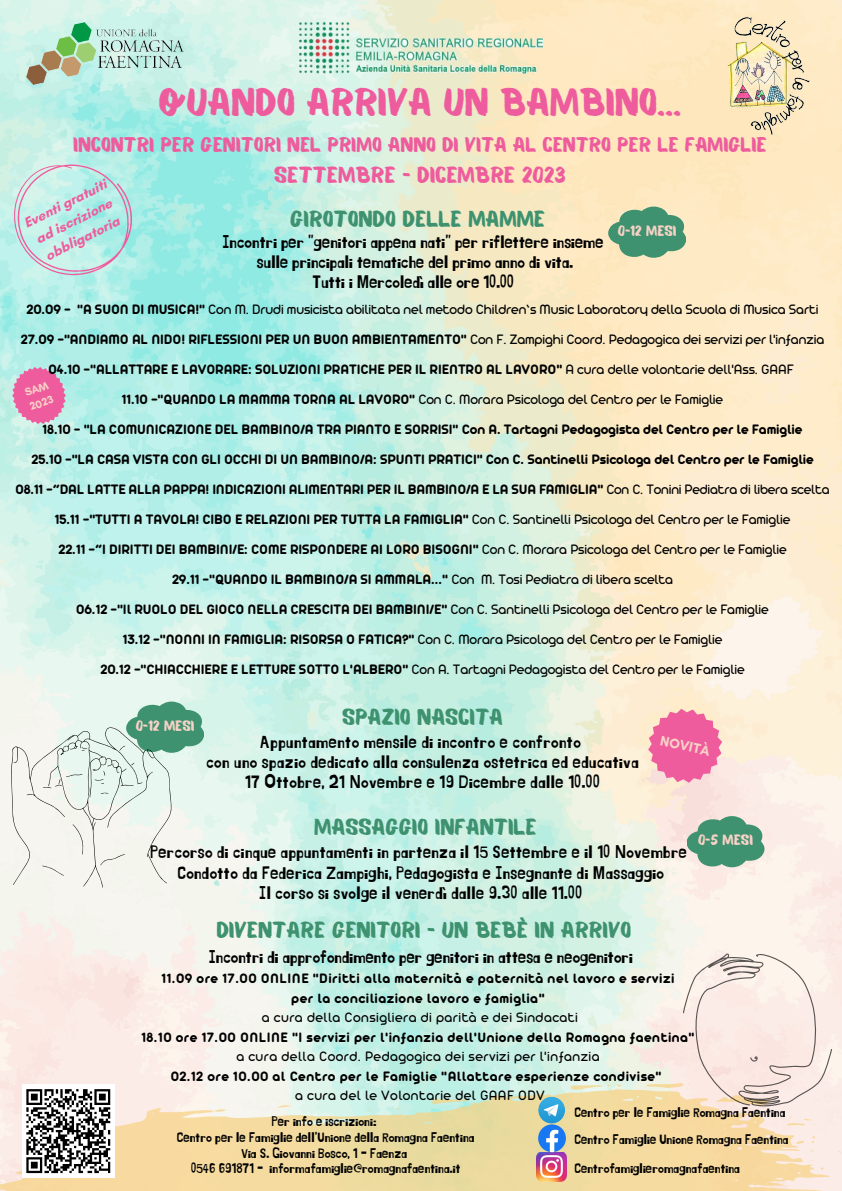
<style>
.page{position:relative;width:842px;height:1191px;background:#fff}
.page>*{position:absolute;margin:0;border:0;box-sizing:border-box;transform-origin:0 0}
.t1{font:38.5px "Balmy";color:#ee5c9d}
.t2{font:22.5px "Balmy";color:#3e926f}
.t3{font:22.5px "Balmy";color:#ee5c9d}
.t4{font:20.5px "Balmy";color:#ee5c9d}
.t5{font:17.8px "Jingleberry";letter-spacing:.015em;color:#000}
.t6{font:700 14.7px "Arista Pro";letter-spacing:-.005em;color:#000}
.t7{font:14.7px "Arista Pro";letter-spacing:-.005em;color:#000}
.t8{font:700 14.7px "Arista Pro";letter-spacing:.03em;color:#000}
.t9{font:14.7px "Arista Pro";letter-spacing:.03em;color:#000}
.t10{font:14.5px "Balmy";color:#f8d1c7}
.t11{font:700 14.1px/19.3px "Glacial Indifference";color:#ee5c9d}
.t12{font:700 14px "Glacial Indifference";color:#f8d1c7}
.t13{font:13.8px "Jingleberry";color:#000}
.t14{font:700 11px/15px "Glacial Indifference";color:#f8d1c7}
.s1{font-weight:700}
.s2{font-weight:400}
</style>
<div class="page">
<img style="left:0;top:0;width:842px;height:1190px">
<svg style="left:0;top:1088px;width:831px;height:102px;background:#f0dfaf"></svg>
<svg style="left:432px;top:1098px;width:37px;height:5px"></svg>
<svg style="left:571px;top:1085px;width:31px;height:4px"></svg>
<svg style="left:277px;top:1104px;width:16px;height:3px"></svg>
<svg style="left:214px;top:1108px;width:12px;height:4px"></svg>
<svg style="left:364px;top:1109px;width:7px;height:3px"></svg>
<svg style="left:796px;top:1136px;width:19px;height:15px"></svg>
<img style="left:27px;top:22px;width:157px;height:62px">
<img style="left:300px;top:22px;width:242px;height:53px">
<img style="left:728px;top:13px;width:81px;height:125px">
<svg style="left:12px;top:367px;width:54px;height:57px;background:#e084b1"></svg>
<svg style="left:14px;top:164px;width:118px;height:111px;background:#bfe7e4"></svg>
<svg style="left:648px;top:708px;width:74px;height:74px;background:#f184ac"></svg>
<svg style="left:608px;top:206px;width:78px;height:52px;background:#72a985"></svg>
<svg style="left:686px;top:816px;width:78px;height:51px;background:#6fa88c"></svg>
<svg style="left:11px;top:701px;width:193px;height:186px"></svg>
<svg style="left:646px;top:953px;width:186px;height:172px;background:#f4e4da"></svg>
<img style="left:537px;top:1152px;width:30px;height:28px">
<svg style="left:538px;top:1096px;width:27px;height:27px"></svg>
<svg style="left:544px;top:1104px;width:14px;height:12px"></svg>
<svg style="left:538px;top:1124px;width:28px;height:27px"></svg>
<div style="left:22px;top:1084px;width:93px;height:93px;background:#fff"></div>
<svg style="left:26px;top:1089px;width:85px;height:84px"></svg>
<p class="t1" style="left:159px;top:87px;width:524px">QUANDO ARRIVA UN BAMBINO...</p>
<p class="t4" style="left:73px;top:137px;width:695px">INCONTRI PER GENITORI NEL PRIMO ANNO DI VITA AL CENTRO PER LE FAMIGLIE</p>
<p class="t3" style="left:274px;top:166px;width:293px">SETTEMBRE - DICEMBRE 2023</p>
<p class="t11" style="left:20px;top:215px;width:92px;rotate:-27deg">Eventi gratuiti ad iscrizione obbligatoria</p>
<p class="t2" style="left:290px;top:210px;width:256px">GIROTONDO DELLE MAMME</p>
<p class="t10" style="left:618px;top:225px;width:60px">0-12 MESI</p>
<p class="t5" style="left:222px;top:233px;width:383px">Incontri per "genitori appena nati" per riflettere insieme</p>
<p class="t5" style="left:257px;top:253px;width:318px">sulle principali tematiche del primo anno di vita.</p>
<p class="t5" style="left:312px;top:274px;width:203px">Tutti i Mercoledì alle ore 10.00</p>
<p class="t7" style="left:27px;top:305px;width:794px"><span class="s1">20.09 - "A SUON DI MUSICA!"</span> Con M. Drudi musicista abilitata nel metodo Children’s Music Laboratory della Scuola di Musica Sarti</p>
<p class="t6" style="left:21px;top:335px;width:805px">27.09 -"ANDIAMO AL NIDO! RIFLESSIONI PER UN BUON AMBIENTAMENTO" <span class="s2">Con F. Zampighi Coord. Pedagogica dei servizi per l'infanzia</span></p>
<p class="t6" style="left:48px;top:365px;width:747px">04.10 -"ALLATTARE E LAVORARE: SOLUZIONI PRATICHE PER IL RIENTRO AL LAVORO" <span class="s2">A cura delle volontarie dell'Ass. GAAF</span></p>
<p class="t7" style="left:122px;top:395px;width:603px"><span class="s1">11.10 -"QUANDO LA MAMMA TORNA AL LAVORO"</span> Con C. Morara Psicologa del Centro per le Famiglie</p>
<p class="t6" style="left:43px;top:425px;width:761px">18.10 - "LA COMUNICAZIONE DEL BAMBINO/A TRA PIANTO E SORRISI" Con A. Tartagni Pedagogista del Centro per le Famiglie</p>
<p class="t6" style="left:31px;top:455px;width:784px">25.10 -"LA CASA VISTA CON GLI OCCHI DI UN BAMBINO/A: SPUNTI PRATICI" Con C. Santinelli Psicologa del Centro per le Famiglie</p>
<p class="t6" style="left:16px;top:485px;width:815px">08.11 -“DAL LATTE ALLA PAPPA! INDICAZIONI ALIMENTARI PER IL BAMBINO/A E LA SUA FAMIGLIA" <span class="s2">Con C. Tonini Pediatra di libera scelta</span></p>
<p class="t6" style="left:55px;top:515px;width:737px">15.11 -"TUTTI A TAVOLA! CIBO E RELAZIONI PER TUTTA LA FAMIGLIA" <span class="s2">Con C. Santinelli Psicologa del Centro per le Famiglie</span></p>
<p class="t6" style="left:59px;top:545px;width:730px">22.11 -”I DIRITTI DEI BAMBINI/E: COME RISPONDERE AI LORO BISOGNI" <span class="s2">Con C. Morara Psicologa del Centro per le Famiglie</span></p>
<p class="t6" style="left:172px;top:575px;width:503px">29.11 -"QUANDO IL BAMBINO/A SI AMMALA..." <span class="s2">Con M. Tosi Pediatra di libera scelta</span></p>
<p class="t6" style="left:76px;top:605px;width:694px">06.12 -"Il RUOLO DEL GIOCO NELLA CRESCITA DEI BAMBINI/E" <span class="s2">Con C. Santinelli Psicologa del Centro per le Famiglie</span></p>
<p class="t7" style="left:123px;top:635px;width:601px"><span class="s1">13.12 -"NONNI IN FAMIGLIA: RISORSA O FATICA?"</span> Con C. Morara Psicologa del Centro per le Famiglie</p>
<p class="t7" style="left:100px;top:665px;width:646px"><span class="s1">20.12 -"CHIACCHIERE E LETTURE SOTTO L'ALBERO"</span> Con A. Tartagni Pedagogista del Centro per le Famiglie</p>
<p class="t14" style="left:22px;top:386px;width:26px;rotate:-20deg">SAM<br>2023</p>
<p class="t10" style="left:136px;top:720px;width:60px">0-12 MESI</p>
<p class="t2" style="left:342px;top:708px;width:162px">SPAZIO NASCITA</p>
<p class="t5" style="left:260px;top:733px;width:322px">Appuntamento mensile di incontro e confronto</p>
<p class="t5" style="left:206px;top:753px;width:434px">con uno spazio dedicato alla consulenza ostetrica ed educativa</p>
<p class="t5" style="left:245px;top:773px;width:357px">17 Ottobre, 21 Novembre e 19 Dicembre dalle 10.00</p>
<p class="t12" style="left:662px;top:732px;width:52px;rotate:12deg">NOVITÀ</p>
<p class="t2" style="left:314px;top:817px;width:224px">MASSAGGIO INFANTILE</p>
<p class="t5" style="left:151px;top:844px;width:538px">Percorso di cinque appuntamenti in partenza il 15 Settembre e il 10 Novembre</p>
<p class="t5" style="left:178px;top:864px;width:488px">Condotto da Federica Zampighi, Pedagogista e Insegnante di Massaggio</p>
<p class="t5" style="left:259px;top:884px;width:325px">Il corso si svolge il venerdì dalle 9.30 alle 11.00</p>
<p class="t10" style="left:698px;top:834px;width:56px">0-5 MESI</p>
<p class="t2" style="left:216px;top:921px;width:416px">DIVENTARE GENITORI - UN BEBÈ IN ARRIVO</p>
<p class="t5" style="left:209px;top:948px;width:426px">Incontri di approfondimento per genitori in attesa e neogenitori</p>
<p class="t8" style="left:162px;top:973px;width:514px">11.09 ore 17.00 ONLINE "Diritti alla maternità e paternità nel lavoro e servizi</p>
<p class="t8" style="left:291px;top:993px;width:255px">per la conciliazione lavoro e famiglia"</p>
<p class="t9" style="left:262px;top:1012px;width:318px">a cura della Consigliera di parità e dei Sindacati</p>
<p class="t8" style="left:141px;top:1032px;width:555px">18.10 ore 17.00 ONLINE "I servizi per l'infanzia dell'Unione della Romagna faentina"</p>
<p class="t9" style="left:236px;top:1051px;width:365px">a cura della Coord. Pedagogica dei servizi per l'infanzia</p>
<p class="t8" style="left:171px;top:1071px;width:492px">02.12 ore 10.00 al Centro per le Famiglie "Allattare esperienze condivise"</p>
<p class="t9" style="left:295px;top:1090px;width:251px">a cura del le Volontarie del GAAF ODV</p>
<p class="t13" style="left:272px;top:1114px;width:106px">Per info e iscrizioni:</p>
<p class="t13" style="left:177px;top:1130px;width:299px">Centro per le Famiglie dell'Unione della Romagna Faentina</p>
<p class="t13" style="left:241px;top:1146px;width:168px">Via S. Giovanni Bosco, 1 - Faenza</p>
<p class="t13" style="left:191px;top:1162px;width:271px">0546 691871 - informafamiglie@romagnafaentina.it</p>
<p class="t13" style="left:574px;top:1106px;width:213px">Centro per le Famiglie Romagna Faentina</p>
<p class="t13" style="left:574px;top:1132px;width:216px">Centro Famiglie Unione Romagna Faentina</p>
<p class="t13" style="left:574px;top:1162px;width:167px">Centrofamiglieromagnafaentina</p>
</div>
